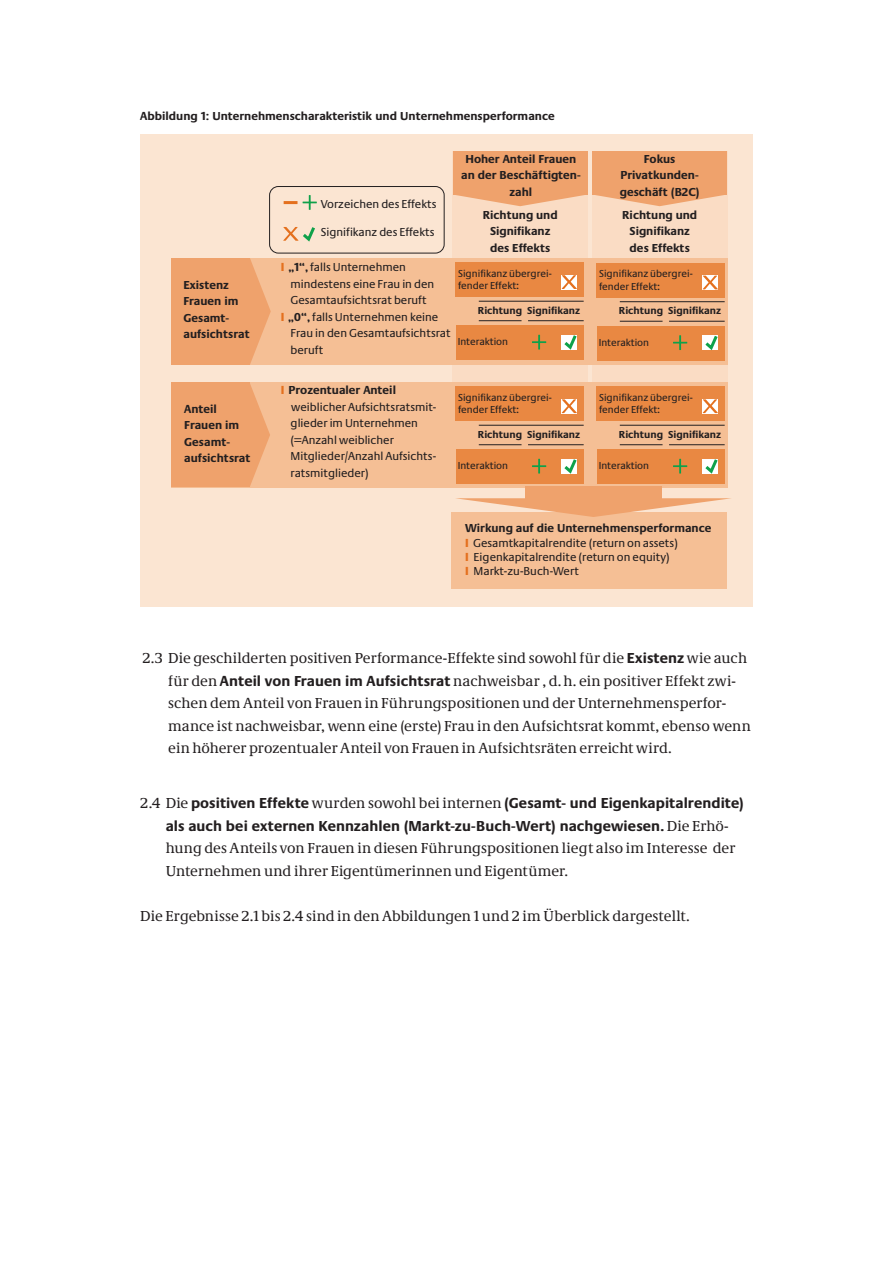
<style>
.page{position:relative;width:893px;height:1263px;background:#fff}
.page>*{position:absolute;margin:0;border:0;box-sizing:border-box;transform-origin:0 0}
.t1{font:15px/22.5px "Neue Demos";letter-spacing:.005em;color:#231f20}
.t2{font:12px/16.5px "Neue Praxis";color:#231f20}
.t3{font:700 12px/16.5px "Neue Praxis";color:#231f20;text-align:center}
.t4{font:10.5px/12.6px "Neue Praxis";color:#231f20}
.t5{font:700 10.5px "Neue Praxis";color:#231f20}
.s1{font-family:"Myriad Pro";font-weight:900;color:#e4701e}
.s2{font-weight:700}
.s3{font-family:"Neue Praxis";font-weight:700}
</style>
<div class="page">
<div style="left:140px;top:134px;width:613px;height:472px;background:#fbe5d2"></div>
<div style="left:452px;top:512px;width:275px;height:77px;background:#f5bf95"></div>
<div style="left:453px;top:151px;width:135px;height:336px;background:#fadcc4"></div>
<div style="left:592px;top:151px;width:135px;height:336px;background:#fadcc4"></div>
<div style="left:171px;top:258px;width:556px;height:106px;background:#f5bf95"></div>
<div style="left:171px;top:382px;width:556px;height:105px;background:#f5bf95"></div>
<div style="left:171px;top:258px;width:79px;height:106px;background:#efa26c"></div>
<svg style="left:250px;top:259px;width:21px;height:106px"></svg>
<div style="left:171px;top:382px;width:79px;height:105px;background:#efa26c"></div>
<svg style="left:250px;top:384px;width:20px;height:102px"></svg>
<div style="left:592px;top:151px;width:135px;height:44px;background:#efa26c"></div>
<div style="left:453px;top:151px;width:135px;height:44px;background:#efa26c"></div>
<svg style="left:456px;top:195px;width:268px;height:11px"></svg>
<div style="left:269px;top:186px;width:175px;height:67px;border:1px solid #231f20;border-radius:9px"></div>
<svg style="left:284px;top:201px;width:13px;height:3px"></svg>
<svg style="left:303px;top:195px;width:14px;height:15px"></svg>
<div style="left:456px;top:263px;width:128px;height:34px;background:#e98842"></div>
<div style="left:456px;top:326px;width:128px;height:34px;background:#e98842"></div>
<svg style="left:562px;top:275px;width:15px;height:14px"></svg>
<hr style="left:479px;top:301px;width:105px;height:1px;background:#231f20">
<hr style="left:479px;top:320px;width:43px;height:1px;background:#231f20">
<hr style="left:528px;top:320px;width:56px;height:1px;background:#231f20">
<svg style="left:532px;top:335px;width:14px;height:14px"></svg>
<svg style="left:561px;top:335px;width:16px;height:15px"></svg>
<div style="left:456px;top:387px;width:128px;height:34px;background:#e98842"></div>
<div style="left:456px;top:450px;width:128px;height:34px;background:#e98842"></div>
<hr style="left:479px;top:425px;width:105px;height:1px;background:#231f20">
<hr style="left:479px;top:444px;width:43px;height:1px;background:#231f20">
<hr style="left:528px;top:444px;width:56px;height:1px;background:#231f20">
<svg style="left:532px;top:459px;width:14px;height:14px"></svg>
<svg style="left:561px;top:459px;width:16px;height:15px"></svg>
<div style="left:597px;top:387px;width:128px;height:34px;background:#e98842"></div>
<div style="left:597px;top:450px;width:128px;height:34px;background:#e98842"></div>
<hr style="left:620px;top:425px;width:105px;height:1px;background:#231f20">
<hr style="left:620px;top:444px;width:43px;height:1px;background:#231f20">
<hr style="left:669px;top:444px;width:56px;height:1px;background:#231f20">
<svg style="left:673px;top:459px;width:14px;height:14px"></svg>
<svg style="left:702px;top:459px;width:16px;height:15px"></svg>
<div style="left:597px;top:263px;width:128px;height:34px;background:#e98842"></div>
<div style="left:597px;top:326px;width:128px;height:34px;background:#e98842"></div>
<svg style="left:703px;top:275px;width:15px;height:15px"></svg>
<hr style="left:620px;top:301px;width:105px;height:1px;background:#231f20">
<hr style="left:620px;top:321px;width:43px;height:1px;background:#231f20">
<hr style="left:669px;top:321px;width:56px;height:1px;background:#231f20">
<svg style="left:673px;top:335px;width:14px;height:15px"></svg>
<svg style="left:702px;top:335px;width:16px;height:15px"></svg>
<div style="left:525px;top:487px;width:137px;height:12px;background:#efa26c"></div>
<svg style="left:456px;top:498px;width:275px;height:19px"></svg>
<svg style="left:703px;top:276px;width:15px;height:13px"></svg>
<svg style="left:562px;top:399px;width:15px;height:14px"></svg>
<svg style="left:283px;top:227px;width:32px;height:15px"></svg>
<svg style="left:703px;top:399px;width:15px;height:14px"></svg>
<p class="t3" style="left:140px;top:107px;width:416px">Abbildung 1: Unternehmenscharakteristik und Unternehmensperformance</p>
<p class="t3" style="left:183px;top:276px;width:68px;text-align:left">Existenz<br>Frauen im<br>Gesamt&shy;aufsichtsrat</p>
<p class="t3" style="left:184px;top:400px;width:68px;text-align:left">Anteil<br>Frauen im<br>Gesamt&shy;aufsichtsrat</p>
<p class="t3" style="left:461px;top:150px;width:121px">Hoher Anteil Frauen an der Beschäftigten&shy;zahl</p>
<p class="t3" style="left:620px;top:150px;width:81px">Fokus<br>Privatkunden&shy;geschäft (B2C)</p>
<p class="t3" style="left:483px;top:206px;width:76px">Richtung und<br>Signifikanz des Effekts</p>
<p class="t3" style="left:622px;top:206px;width:76px">Richtung und<br>Signifikanz des Effekts</p>
<p class="t4" style="left:458px;top:267px;width:95px">Signifikanz übergrei&shy;fender Effekt:</p>
<p class="t5" style="left:478px;top:304px;width:104px">Richtung Signifikanz</p>
<p class="t4" style="left:458px;top:335px;width:52px">Interaktion</p>
<p class="t2" style="left:321px;top:195px;width:117px">Vorzeichen des Effekts</p>
<p class="t2" style="left:321px;top:223px;width:115px">Signifikanz des Effekts</p>
<p class="t2" style="left:281px;top:259px;width:127px"><span class="s1">I</span> <span class="s2">„1“,</span> falls Unternehmen</p>
<p class="t2" style="left:290px;top:275px;width:145px">mindestens eine Frau in den</p>
<p class="t2" style="left:290px;top:292px;width:138px">Gesamtaufsichtsrat beruft</p>
<p class="t2" style="left:281px;top:308px;width:159px"><span class="s1">I</span> <span class="s2">„0“,</span> falls Unternehmen keine</p>
<p class="t2" style="left:290px;top:325px;width:162px">Frau in den Gesamtaufsichtsrat</p>
<p class="t2" style="left:290px;top:341px;width:34px">beruft</p>
<p class="t2" style="left:290px;top:382px;width:147px;text-indent:-10px"><span class="s1">I</span> <span class="s2">Prozentualer Anteil </span>weiblicher Aufsichtsratsmit&shy;glieder im Unternehmen (=Anzahl weiblicher<br>Mitglieder/Anzahl Aufsichts&shy;ratsmitglieder)</p>
<p class="t4" style="left:599px;top:267px;width:95px">Signifikanz übergrei&shy;fender Effekt:</p>
<p class="t5" style="left:619px;top:305px;width:104px">Richtung Signifikanz</p>
<p class="t4" style="left:599px;top:336px;width:52px">Interaktion</p>
<p class="t4" style="left:458px;top:391px;width:95px">Signifikanz übergrei&shy;fender Effekt:</p>
<p class="t5" style="left:478px;top:428px;width:104px">Richtung Signifikanz</p>
<p class="t4" style="left:458px;top:459px;width:52px">Interaktion</p>
<p class="t4" style="left:599px;top:391px;width:95px">Signifikanz übergrei&shy;fender Effekt:</p>
<p class="t5" style="left:619px;top:428px;width:104px">Richtung Signifikanz</p>
<p class="t4" style="left:599px;top:459px;width:52px">Interaktion</p>
<p class="t2" style="left:465px;top:521px;width:248px;line-height:14.4px"><span class="s2">Wirkung auf die Unternehmensperformance </span><span class="s1">I</span> Gesamtkapitalrendite (return on assets)<br><span class="s1">I</span> Eigenkapitalrendite (return on equity)<br><span class="s1">I</span> Markt-zu-Buch-Wert</p>
<p class="t1" style="left:168px;top:647px;width:584px;text-indent:-26px">2.3 Die geschilderten positiven Performance-Effekte sind sowohl für die <span class="s3">Existenz</span> wie auch für den <span class="s3">Anteil von Frauen im Aufsichtsrat</span> nachweisbar , d. h. ein positiver Effekt zwi&shy;schen dem Anteil von Frauen in Führungspositionen und der Unternehmensperfor&shy;mance ist nachweisbar, wenn eine (erste) Frau in den Aufsichtsrat kommt, ebenso wenn ein höherer prozentualer Anteil von Frauen in Aufsichtsräten erreicht wird.</p>
<p class="t1" style="left:166px;top:792px;width:580px;text-indent:-25px">2.4 Die <span class="s3">positiven Effekte</span> wurden sowohl bei internen <span class="s3">(Gesamt- und Eigenkapitalrendite) als auch bei externen Kennzahlen (Markt-zu-Buch-Wert) nachgewiesen.</span> Die Erhö&shy;hung des Anteils von Frauen in diesen Führungspositionen liegt also im Interesse der Unternehmen und ihrer Eigentümerinnen und Eigentümer.</p>
<p class="t1" style="left:140px;top:904px;width:551px">Die Ergebnisse 2.1 bis 2.4 sind in den Abbildungen 1 und 2 im Überblick dargestellt.</p>
</div>
